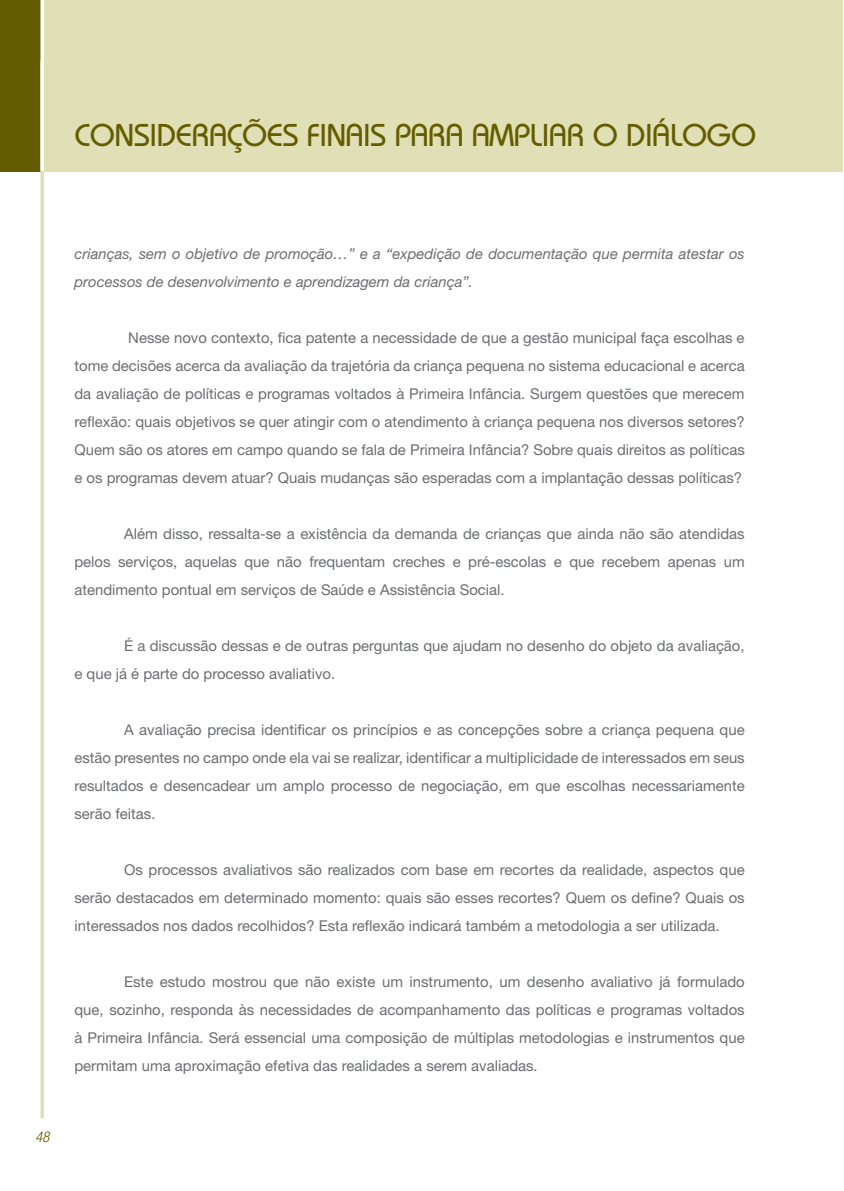
<style>
.page{position:relative;width:844px;height:1191px;background:#fff}
.page>*{position:absolute;margin:0;border:0;box-sizing:border-box;transform-origin:0 0}
.t1{font:500 31.5px "Bauhaus Std";color:#635d00}
.t2{font:14.88px/28px "Helvetica Neue LT Std";color:#6c6d70;text-align:justify}
.t3{font:italic 14.88px/28px "Helvetica Neue LT Std";color:#6c6d70}
.t4{font:italic 300 condensed 14.88px "Helvetica Neue LT Std";color:#635d00}
</style>
<div class="page">
<div style="left:44px;top:1px;width:798px;height:170px;background:#e1dfb5"></div>
<div style="left:0;top:1px;width:43px;height:170px;background:#635d00"></div>
<svg style="left:40px;top:171px;width:4px;height:947px;background:#e4e2bd"></svg>
<svg style="left:40px;top:1px;width:3px;height:170px"></svg>
<h1 class="t1" style="left:74px;top:116px;width:682px">CONSIDERAÇÕES FINAIS PARA AMPLIAR O DIÁLOGO</h1>
<p class="t4" style="left:35px;top:1128px;width:16px">48</p>
<p class="t3" style="left:74px;top:239px;width:671px">crianças, sem o objetivo de promoção…” e a “expedição de documentação que permita atestar os processos de desenvolvimento e aprendizagem da criança”.</p>
<p class="t2" style="left:74px;top:324px;width:671px;text-indent:54px">Nesse novo contexto, fica patente a necessidade de que a gestão municipal faça escolhas e tome decisões acerca da avaliação da trajetória da criança pequena no sistema educacional e acerca da avaliação de políticas e programas voltados à Primeira Infância. Surgem questões que merecem reflexão: quais objetivos se quer atingir com o atendimento à criança pequena nos diversos setores?<br>Quem são os atores em campo quando se fala de Primeira Infância? Sobre quais direitos as políticas e os programas devem atuar? Quais mudanças são esperadas com a implantação dessas políticas?</p>
<p class="t2" style="left:74px;top:520px;width:671px;text-indent:50px">Além disso, ressalta-se a existência da demanda de crianças que ainda não são atendidas pelos serviços, aquelas que não frequentam creches e pré-escolas e que recebem apenas um atendimento pontual em serviços de Saúde e Assistência Social.</p>
<p class="t2" style="left:74px;top:632px;width:671px;text-indent:50px">É a discussão dessas e de outras perguntas que ajudam no desenho do objeto da avaliação, e que já é parte do processo avaliativo.</p>
<p class="t2" style="left:74px;top:716px;width:671px;text-indent:50px">A avaliação precisa identificar os princípios e as concepções sobre a criança pequena que estão presentes no campo onde ela vai se realizar, identificar a multiplicidade de interessados em seus resultados e desencadear um amplo processo de negociação, em que escolhas necessariamente serão feitas.</p>
<p class="t2" style="left:74px;top:856px;width:671px;text-indent:50px">Os processos avaliativos são realizados com base em recortes da realidade, aspectos que serão destacados em determinado momento: quais são esses recortes? Quem os define? Quais os interessados nos dados recolhidos? Esta reflexão indicará também a metodologia a ser utilizada.</p>
<p class="t2" style="left:74px;top:968px;width:671px;text-indent:50px">Este estudo mostrou que não existe um instrumento, um desenho avaliativo já formulado que, sozinho, responda às necessidades de acompanhamento das políticas e programas voltados à Primeira Infância. Será essencial uma composição de múltiplas metodologias e instrumentos que permitam uma aproximação efetiva das realidades a serem avaliadas.</p>
</div>
